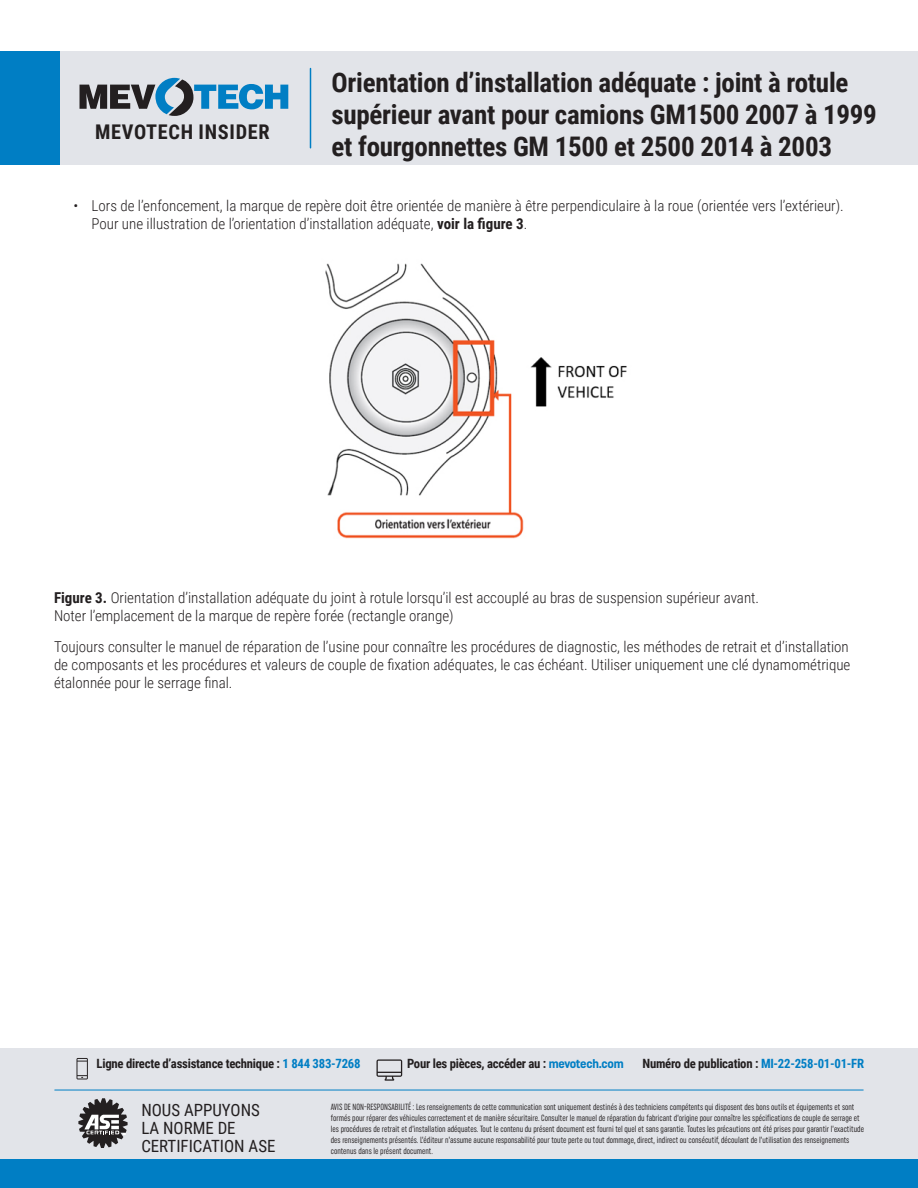
<style>
.page{position:relative;width:918px;height:1188px;background:#fff}
.page>*{position:absolute;margin:0;border:0;box-sizing:border-box;transform-origin:0 0}
.t1{font:700 27px/32.4px "Roboto Condensed";letter-spacing:-.01em;color:#231f20}
.t2{font:700 20.25px "Roboto Condensed";letter-spacing:.035em;color:#231f20}
.t3{font:16.8px/18px "Roboto Condensed";color:#231f20}
.Basic_Body{font:300 15px/18px "Roboto Condensed";color:#231f20}
.t4{font:700 12.75px "Roboto Condensed";letter-spacing:-.02em;color:#231f20}
.t5{font:extra-condensed 9px/10.8px "Uniform";color:#231f20}
.s1{font-weight:700}
.s2{color:#007ec4}
.s3{font-family:"Uniform Condensed";color:#007ec4}
</style>
<div class="page">
<div style="left:50px;top:51px;width:868px;height:113px;background:#e2e4e9"></div>
<div style="left:0;top:51px;width:59px;height:113px;background:#007ec4"></div>
<hr style="left:310px;top:69px;width:1px;height:79px;background:#007ec4">
<svg style="left:80px;top:78px;width:208px;height:38px"></svg>
<img style="left:325px;top:263px;width:302px;height:276px">
<div style="left:0;top:1049px;width:918px;height:139px;background:#e2e4e9"></div>
<div style="left:0;top:1160px;width:918px;height:28px;background:#007ec4"></div>
<svg style="left:78px;top:1098px;width:50px;height:50px"></svg>
<svg style="left:76px;top:1058px;width:12px;height:21px"></svg>
<svg style="left:376px;top:1059px;width:26px;height:22px"></svg>
<hr style="left:55px;top:1090px;width:808px;height:1px;background:#007ec4">
<p class="t2" style="left:95px;top:118px;width:176px">MEVOTECH INSIDER</p>
<p class="t1" style="left:332px;top:65px;width:547px">Orientation d’installation adéquate : joint à rotule supérieur avant pour camions GM1500 2007 à 1999 et fourgonnettes GM 1500 et 2500 2014 à 2003</p>
<p class="Basic_Body" style="left:92px;top:196px;width:754px;text-indent:-18px">• Lors de l’enfoncement, la marque de repère doit être orientée de manière à être perpendiculaire à la roue (orientée vers l’extérieur).<br>Pour une illustration de l’orientation d’installation adéquate, <span class="s1">voir la figure 3</span>.</p>
<p class="Basic_Body" style="left:54px;top:588px;width:707px"><span class="s1">Figure 3.</span> Orientation d’installation adéquate du joint à rotule lorsqu’il est accouplé au bras de suspension supérieur avant.<br>Noter l’emplacement de la marque de repère forée (rectangle orange)</p>
<p class="Basic_Body" style="left:54px;top:637px;width:798px;text-align:justify">Toujours consulter le manuel de réparation de l’usine pour connaître les procédures de diagnostic, les méthodes de retrait et d’installation de composants et les procédures et valeurs de couple de fixation adéquates, le cas échéant. Utiliser uniquement une clé dynamométrique étalonnée pour le serrage final.</p>
<p class="t4" style="left:97px;top:1055px;width:266px">Ligne directe d’assistance technique : <span class="s2">1 844 383-7268</span></p>
<p class="t4" style="left:407px;top:1055px;width:218px">Pour les pièces, accéder au : <span class="s3">mevotech.com</span></p>
<p class="t4" style="left:643px;top:1055px;width:223px">Numéro de publication : <span class="s2">MI-22-258-01-01-FR</span></p>
<p class="t3" style="left:141px;top:1101px;width:136px">NOUS APPUYONS<br>LA NORME DE<br>CERTIFICATION ASE</p>
<p class="t5" style="left:331px;top:1102px;width:535px">AVIS DE NON-RESPONSABILITÉ : Les renseignements de cette communication sont uniquement destinés à des techniciens compétents qui disposent des bons outils et équipements et sont formés pour réparer des véhicules correctement et de manière sécuritaire. Consulter le manuel de réparation du fabricant d’origine pour connaître les spécifications de couple de serrage et les procédures de retrait et d’installation adéquates. Tout le contenu du présent document est fourni tel quel et sans garantie. Toutes les précautions ont été prises pour garantir l’exactitude des renseignements présentés. L’éditeur n’assume aucune responsabilité pour toute perte ou tout dommage, direct, indirect ou consécutif, découlant de l’utilisation des renseignements contenus dans le présent document.</p>
</div>
